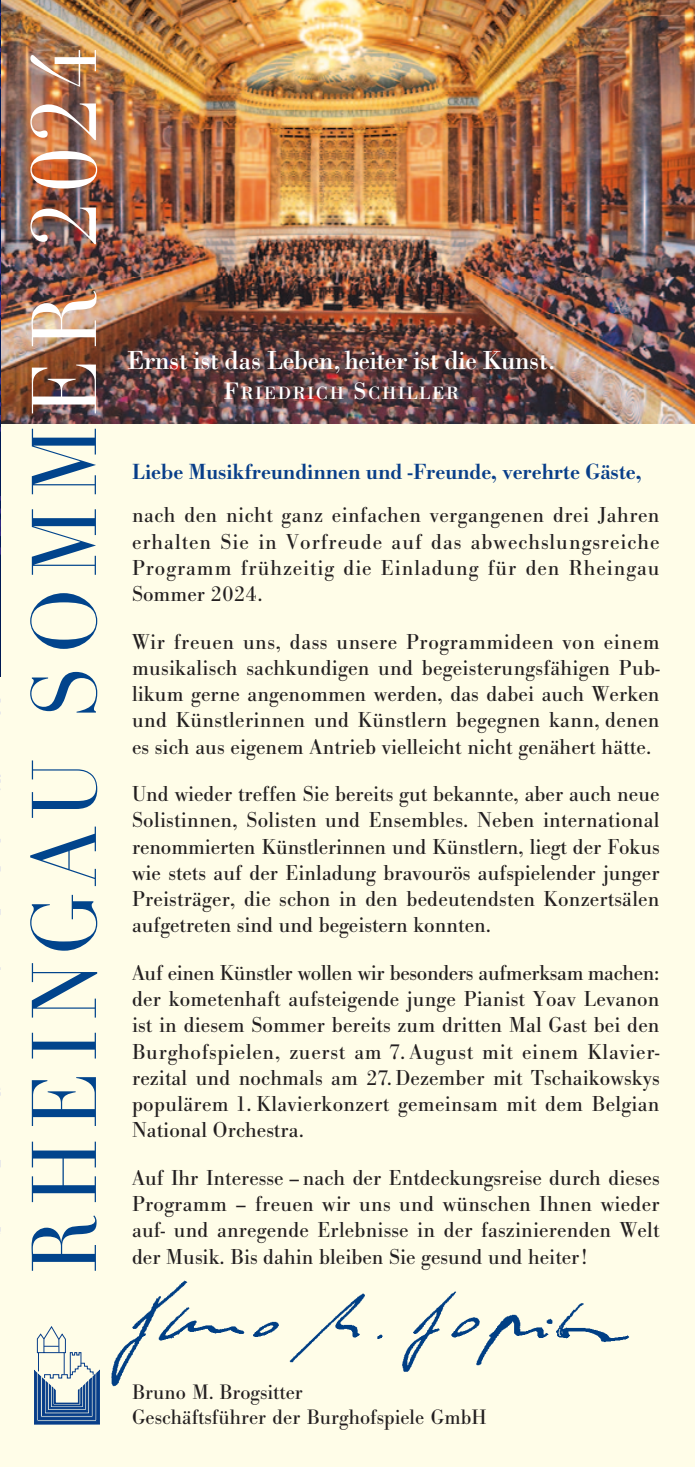
<style>
.page{position:relative;width:695px;height:1467px;background:#fff}
.page>*{position:absolute;margin:0;border:0;box-sizing:border-box;transform-origin:0 0}
.t1{font:90px "Didot LT Pro";letter-spacing:.135em;color:#01448c;scale:.89 1}
.t2{font:27px "Bodoni LT Pro";letter-spacing:-.015em;color:#fff;scale:.96 1}
.t3{font:500 22.75px "Bodoni URW";letter-spacing:.005em;color:#083e89}
.t4{font:22.5px/26.2px "Bodoni URW";letter-spacing:.005em;color:#231f20;text-align:justify}
.t5{font:21.75px "Bodoni URW";letter-spacing:.005em;color:#231f20}
.t6{font:18.5px "Bodoni LT Pro";letter-spacing:.08em;color:#fff}
.s1{color:#fff}
.s2{font-size:24.5px}
</style>
<div class="page">
<div style="left:0;top:0;width:694px;height:1467px;background:#fffde8"></div>
<img style="left:1px;top:0;width:693px;height:424px">
<img style="left:111px;top:1280px;width:518px;height:107px">
<svg style="left:34px;top:1326px;width:66px;height:98px"></svg>
<img style="left:0;top:699px;width:1px;height:533px">
<hr style="left:0;top:0;width:1px;height:676px;background:#001954">
<img style="left:0;top:13px;width:1px;height:542px">
<p class="t1" style="left:12px;top:1273px;width:1378px;rotate:-90deg">RHEINGAU SOMM<span class="s1">ER 2024</span></p>
<p class="t2" style="left:127px;top:344px;width:448px">Ernst ist das Leben,heiter ist die Kunst.</p>
<p class="t6" style="left:224px;top:381px;width:236px"><span class="s2">F</span>RIEDRICH <span class="s2">S</span>CHILLER</p>
<p class="t3" style="left:132px;top:457px;width:511px">Liebe Musikfreundinnen und -Freunde, verehrte Gäste,</p>
<p class="t4" style="left:132px;top:505px;width:529px">nach den nicht ganz einfachen vergangenen drei Jahren erhalten Sie in Vorfreude auf das abwechslungsreiche Programm frühzeitig die Einladung für den Rheingau Sommer 2024.</p>
<p class="t4" style="left:132px;top:631px;width:529px">Wir freuen uns, dass unsere Programmideen von einem musikalisch sachkundigen und begeisterungsfähigen Pub&shy;likum gerne angenommen werden, das dabei auch Werken und Künstlerinnen und Künstlern begegnen kann, denen es sich aus eigenem Antrieb vielleicht nicht genähert hätte.</p>
<p class="t4" style="left:132px;top:784px;width:529px">Und wieder treffen Sie bereits gut bekannte, aber auch neue Solistinnen, Solisten und Ensembles. Neben international renommierten Künstlerinnen und Künstlern, liegt der Fokus wie stets auf der Einladung bravourös aufspielender junger Preisträger, die schon in den bedeutendsten Konzertsälen aufgetreten sind und begeistern konnten.</p>
<p class="t4" style="left:132px;top:962px;width:529px">Auf einen Künstler wollen wir besonders aufmerksam machen: der kometenhaft aufsteigende junge Pianist Yoav Levanon ist in diesem Sommer bereits zum dritten Mal Gast bei den Burghofspielen, zuerst am 7. August mit einem Klavier&shy;rezital und nochmals am 27.Dezember mit Tschaikowskys populärem 1. Klavierkonzert gemeinsam mit dem Belgian National Orchestra.</p>
<p class="t4" style="left:132px;top:1167px;width:529px">Auf Ihr Interesse – nach der Entdeckungsreise durch dieses Programm – freuen wir uns und wünschen Ihnen wieder auf- und anregende Erlebnisse in der faszinierenden Welt der Musik. Bis dahin bleiben Sie gesund und heiter!</p>
<p class="t5" style="left:132px;top:1384px;width:172px">Bruno M. Brogsitter</p>
<p class="t5" style="left:132px;top:1410px;width:356px">Geschäftsführer der Burghofspiele GmbH</p>
</div>
